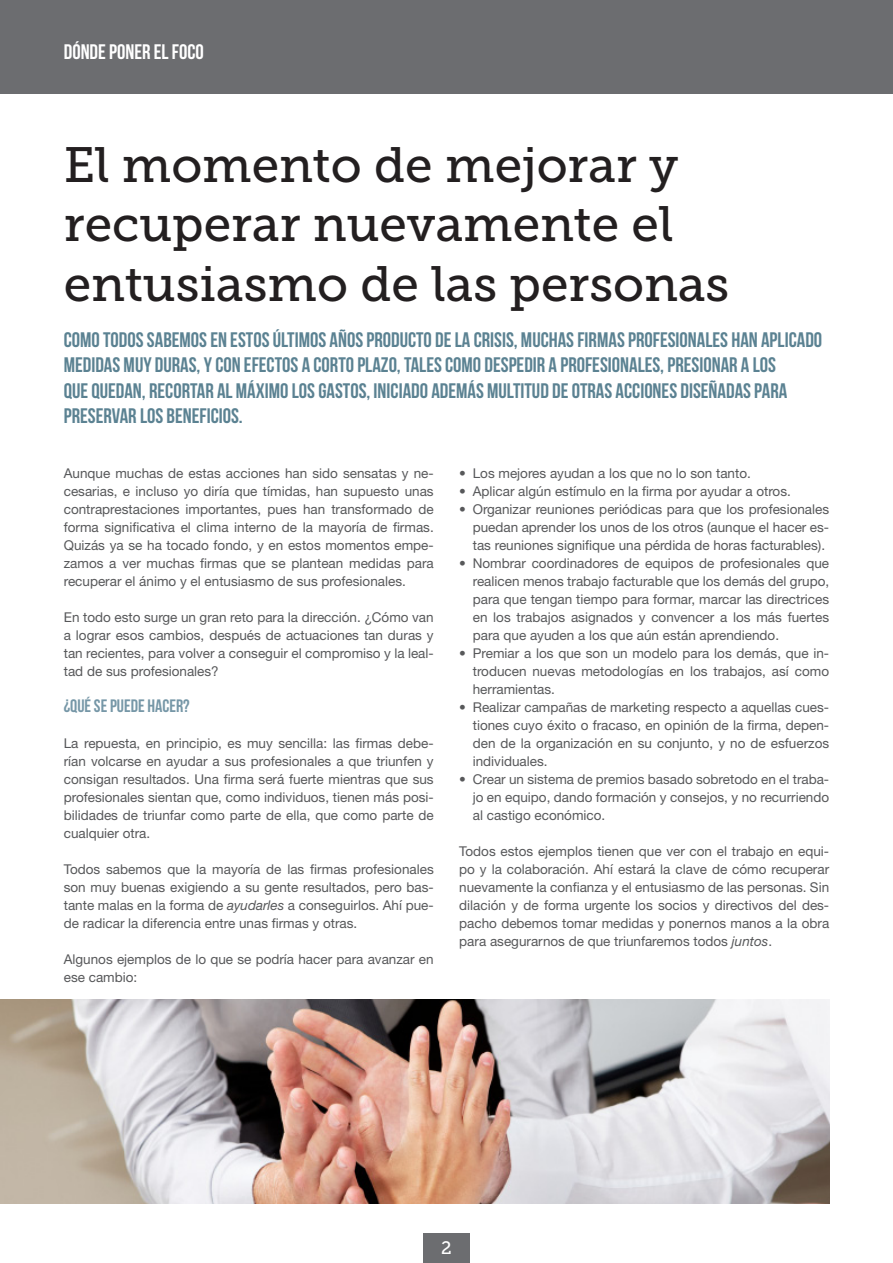
<style>
.page{position:relative;width:893px;height:1263px;background:#fff}
.page>*{position:absolute;margin:0;border:0;box-sizing:border-box;transform-origin:0 0}
.Titol-Portada{font:49.5px/59.4px "Museo Slab 500";color:#231f20}
.Apartado-Portada{font:21px/25.2px "Bebas Neue";color:#5b8292}
.Apartado-Portada-2{font:21px "Bebas Neue";color:#fff}
.Art-apartat-1{font:18px "Bebas Neue";color:#7697a7}
.Titol-Portada-2{font:18px "Museo Slab 500";color:#fff}
.Cuerpo{font:13.5px/18px "Helvetica Neue LT Std";color:#57585a;text-align:justify}
.s1{font-style:italic}
</style>
<div class="page">
<div style="left:423px;top:1233px;width:47px;height:30px;background:#6c6d70"></div>
<div style="left:0;top:0;width:893px;height:94px;background:#6c6d70"></div>
<img style="left:0;top:1000px;width:829px;height:203px">
<p class="Apartado-Portada-2" style="left:64px;top:40px;width:142px">DÓNDE PONER EL FOCO</p>
<p class="Titol-Portada" style="left:64px;top:135px;width:667px">El momento de mejorar y recuperar nuevamente el entusiasmo de las personas</p>
<p class="Apartado-Portada" style="left:64px;top:327px;width:760px">COMO TODOS SABEMOS EN ESTOS ÚLTIMOS AÑOS PRODUCTO DE LA CRISIS, MUCHAS FIRMAS PROFESIONALES HAN APLICADO MEDIDAS MUY DURAS, Y CON EFECTOS A CORTO PLAZO, TALES COMO DESPEDIR A PROFESIONALES, PRESIONAR A LOS<br>QUE QUEDAN, RECORTAR AL MÁXIMO LOS GASTOS, INICIADO ADEMÁS MULTITUD DE OTRAS ACCIONES DISEÑADAS PARA PRESERVAR LOS BENEFICIOS.</p>
<p class="Cuerpo" style="left:64px;top:464px;width:371px">Aunque muchas de estas acciones han sido sensatas y ne&shy;cesarias, e incluso yo diría que tímidas, han supuesto unas contraprestaciones importantes, pues han transformado de forma significativa el clima interno de la mayoría de firmas.<br>Quizás ya se ha tocado fondo, y en estos momentos empe&shy;zamos a ver muchas firmas que se plantean medidas para recuperar el ánimo y el entusiasmo de sus profesionales.</p>
<p class="Cuerpo" style="left:64px;top:608px;width:371px">En todo esto surge un gran reto para la dirección. ¿Cómo van a lograr esos cambios, después de actuaciones tan duras y tan recientes, para volver a conseguir el compromiso y la leal&shy;tad de sus profesionales?</p>
<p class="Art-apartat-1" style="left:64px;top:696px;width:127px">¿QUÉ SE PUEDE HACER?</p>
<p class="Cuerpo" style="left:64px;top:734px;width:371px">La repuesta, en principio, es muy sencilla: las firmas debe&shy;rían volcarse en ayudar a sus profesionales a que triunfen y consigan resultados. Una firma será fuerte mientras que sus profesionales sientan que, como individuos, tienen más posi&shy;bilidades de triunfar como parte de ella, que como parte de cualquier otra.</p>
<p class="Cuerpo" style="left:64px;top:860px;width:371px">Todos sabemos que la mayoría de las firmas profesionales son muy buenas exigiendo a su gente resultados, pero bas&shy;tante malas en la forma de <span class="s1">ayudarles</span> a conseguirlos. Ahí pue&shy;de radicar la diferencia entre unas firmas y otras.</p>
<p class="Cuerpo" style="left:64px;top:950px;width:371px">Algunos ejemplos de lo que se podría hacer para avanzar en ese cambio:</p>
<p class="Cuerpo" style="left:459px;top:464px;width:293px">• Los mejores ayudan a los que no lo son tanto.</p>
<p class="Cuerpo" style="left:459px;top:482px;width:333px">• Aplicar algún estímulo en la firma por ayudar a otros.</p>
<p class="Cuerpo" style="left:473px;top:500px;width:358px;text-indent:-14px">• Organizar reuniones periódicas para que los profesionales puedan aprender los unos de los otros (aunque el hacer es&shy;tas reuniones signifique una pérdida de horas facturables).</p>
<p class="Cuerpo" style="left:473px;top:554px;width:358px;text-indent:-14px">• Nombrar coordinadores de equipos de profesionales que realicen menos trabajo facturable que los demás del grupo, para que tengan tiempo para formar, marcar las directrices en los trabajos asignados y convencer a los más fuertes para que ayuden a los que aún están aprendiendo.</p>
<p class="Cuerpo" style="left:473px;top:644px;width:358px;text-indent:-14px">• Premiar a los que son un modelo para los demás, que in&shy;troducen nuevas metodologías en los trabajos, así como herramientas.</p>
<p class="Cuerpo" style="left:473px;top:698px;width:358px;text-indent:-14px">• Realizar campañas de marketing respecto a aquellas cues&shy;tiones cuyo éxito o fracaso, en opinión de la firma, depen&shy;den de la organización en su conjunto, y no de esfuerzos individuales.</p>
<p class="Cuerpo" style="left:473px;top:770px;width:358px;text-indent:-14px">• Crear un sistema de premios basado sobretodo en el traba&shy;jo en equipo, dando formación y consejos, y no recurriendo al castigo económico.</p>
<p class="Cuerpo" style="left:459px;top:842px;width:371px">Todos estos ejemplos tienen que ver con el trabajo en equi&shy;po y la colaboración. Ahí estará la clave de cómo recuperar nuevamente la confianza y el entusiasmo de las personas. Sin dilación y de forma urgente los socios y directivos del des&shy;pacho debemos tomar medidas y ponernos manos a la obra para asegurarnos de que triunfaremos todos <span class="s1">juntos</span>.</p>
<p class="Titol-Portada-2" style="left:441px;top:1238px;width:12px">2</p>
</div>
